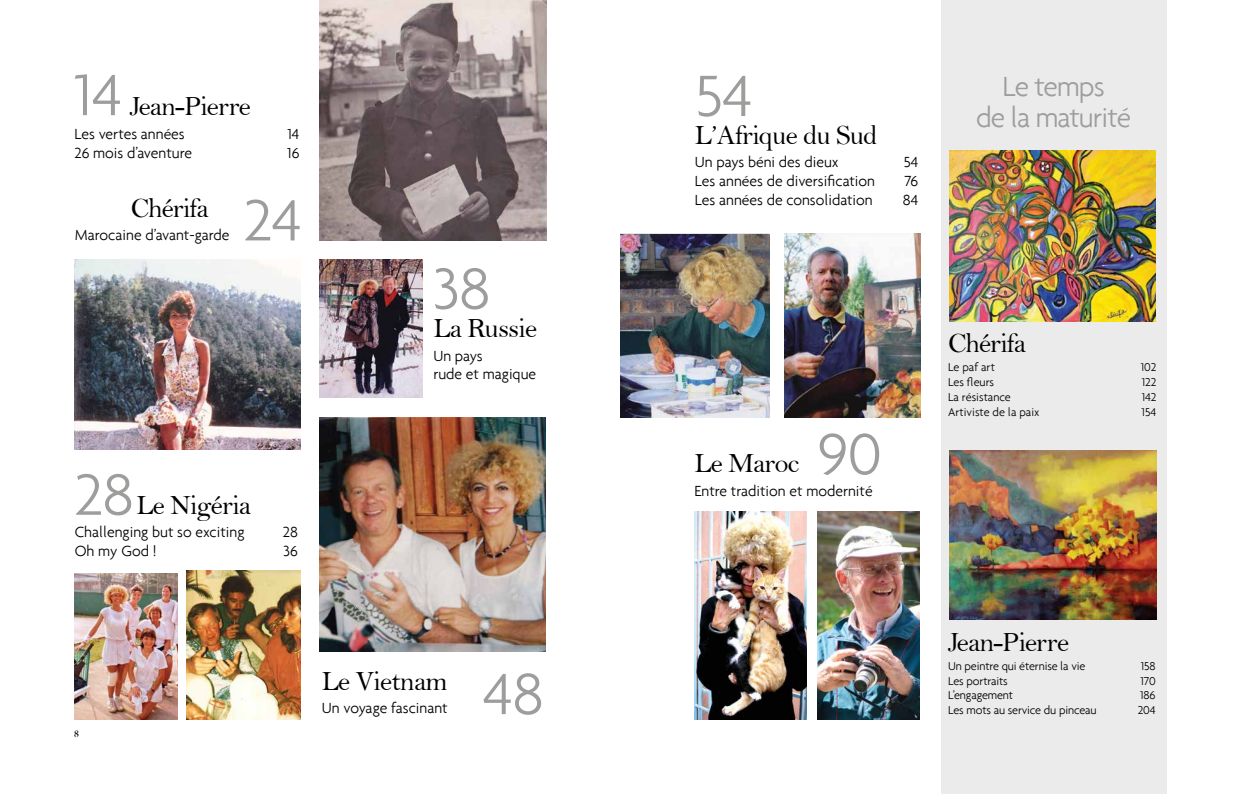
<style>
.page{position:relative;width:1241px;height:794px;background:#fff}
.page>*{position:absolute;margin:0;border:0;box-sizing:border-box;transform-origin:0 0}
.t1{font:300 63px "Agenda";letter-spacing:-.01em;color:#9d9d9c}
.t2{font:300 29.75px/30.6px "Agenda";letter-spacing:-.03em;color:#9d9d9c;text-align:center}
.t3{font:28px "Bell";letter-spacing:-.03em;color:#000}
.t4{font:300 15.75px/18.9px "Agenda";color:#000}
.t5{font:300 12.25px "Agenda";letter-spacing:-.01em;color:#000}
.t6{font:700 8.75px "Didot LT Std";color:#000}
</style>
<div class="page">
<div style="left:940px;top:0;width:226px;height:794px;background:#ebebeb"></div>
<img style="left:620px;top:234px;width:149px;height:183px">
<img style="left:949px;top:150px;width:206px;height:172px">
<img style="left:949px;top:450px;width:207px;height:169px">
<img style="left:75px;top:259px;width:225px;height:190px">
<img style="left:319px;top:0;width:227px;height:241px">
<img style="left:319px;top:259px;width:103px;height:138px">
<img style="left:319px;top:417px;width:226px;height:234px">
<img style="left:74px;top:573px;width:103px;height:146px">
<img style="left:187px;top:571px;width:113px;height:148px">
<img style="left:784px;top:233px;width:136px;height:184px">
<img style="left:694px;top:511px;width:112px;height:208px">
<img style="left:817px;top:511px;width:101px;height:208px">
<h1 class="t1" style="left:74px;top:58px;width:49px">14</h1>
<h3 class="t3" style="left:130px;top:90px;width:122px">Jean-Pierre</h3>
<p class="t4" style="left:74px;top:124px;width:112px">Les vertes années</p>
<p class="t4" style="left:287px;top:124px;width:14px">14</p>
<p class="t4" style="left:74px;top:143px;width:119px">26 mois d’aventure</p>
<p class="t4" style="left:287px;top:143px;width:14px">16</p>
<h3 class="t3" style="left:131px;top:191px;width:80px">Chérifa</h3>
<p class="t4" style="left:75px;top:225px;width:156px">Marocaine d’avant-garde</p>
<h1 class="t1" style="left:243px;top:183px;width:60px">24</h1>
<h1 class="t1" style="left:74px;top:457px;width:61px">28</h1>
<h3 class="t3" style="left:136px;top:488px;width:116px">Le Nigéria</h3>
<p class="t4" style="left:75px;top:522px;width:171px">Challenging but so exciting</p>
<p class="t4" style="left:283px;top:522px;width:17px">28</p>
<p class="t4" style="left:75px;top:541px;width:83px">Oh my God !</p>
<p class="t4" style="left:283px;top:541px;width:16px">36</p>
<h1 class="t1" style="left:433px;top:252px;width:59px">38</h1>
<h3 class="t3" style="left:433px;top:312px;width:105px">La Russie</h3>
<p class="t4" style="left:433px;top:346px;width:104px">Un pays<br>rude et magique</p>
<p class="t6" style="left:74px;top:728px;width:6px">2</p>
<p class="t6" style="left:74px;top:729px;width:6px">8</p>
<h3 class="t3" style="left:322px;top:664px;width:127px">Le Vietnam</h3>
<p class="t4" style="left:322px;top:698px;width:127px">Un voyage fascinant</p>
<h1 class="t1" style="left:482px;top:657px;width:62px">48</h1>
<h1 class="t1" style="left:694px;top:59px;width:59px">54</h1>
<h3 class="t3" style="left:694px;top:118px;width:184px">L’Afrique du Sud</h3>
<p class="t4" style="left:694px;top:152px;width:145px">Un pays béni des dieux</p>
<p class="t4" style="left:903px;top:152px;width:16px">54</p>
<p class="t4" style="left:694px;top:171px;width:181px">Les années de diversification</p>
<p class="t4" style="left:904px;top:171px;width:15px">76</p>
<p class="t4" style="left:694px;top:190px;width:179px">Les années de consolidation</p>
<p class="t4" style="left:902px;top:190px;width:17px">84</p>
<h2 class="t2" style="left:975px;top:71px;width:157px">Le temps<br>de la maturité</h2>
<h1 class="t1" style="left:817px;top:417px;width:66px">90</h1>
<p class="t4" style="left:694px;top:481px;width:180px">Entre tradition et modernité</p>
<h3 class="t3" style="left:694px;top:447px;width:106px">Le Maroc</h3>
<h3 class="t3" style="left:947px;top:327px;width:80px">Chérifa</h3>
<p class="t5" style="left:947px;top:360px;width:48px">Le paf art</p>
<p class="t5" style="left:1140px;top:360px;width:17px">102</p>
<p class="t5" style="left:947px;top:375px;width:48px">Les fleurs</p>
<p class="t5" style="left:1141px;top:375px;width:16px">122</p>
<p class="t5" style="left:947px;top:390px;width:64px">La résistance</p>
<p class="t5" style="left:1141px;top:390px;width:16px">142</p>
<p class="t5" style="left:947px;top:404px;width:93px">Artiviste de la paix</p>
<p class="t5" style="left:1141px;top:404px;width:16px">154</p>
<h3 class="t3" style="left:947px;top:625px;width:122px">Jean-Pierre</h3>
<p class="t5" style="left:947px;top:659px;width:139px">Un peintre qui éternise la vie</p>
<p class="t5" style="left:1140px;top:659px;width:16px">158</p>
<p class="t5" style="left:947px;top:673px;width:61px">Les portraits</p>
<p class="t5" style="left:1140px;top:673px;width:17px">170</p>
<p class="t5" style="left:947px;top:688px;width:67px">L’engagement</p>
<p class="t5" style="left:1139px;top:688px;width:17px">186</p>
<p class="t5" style="left:947px;top:703px;width:150px">Les mots au service du pinceau</p>
<p class="t5" style="left:1137px;top:703px;width:19px">204</p>
</div>
